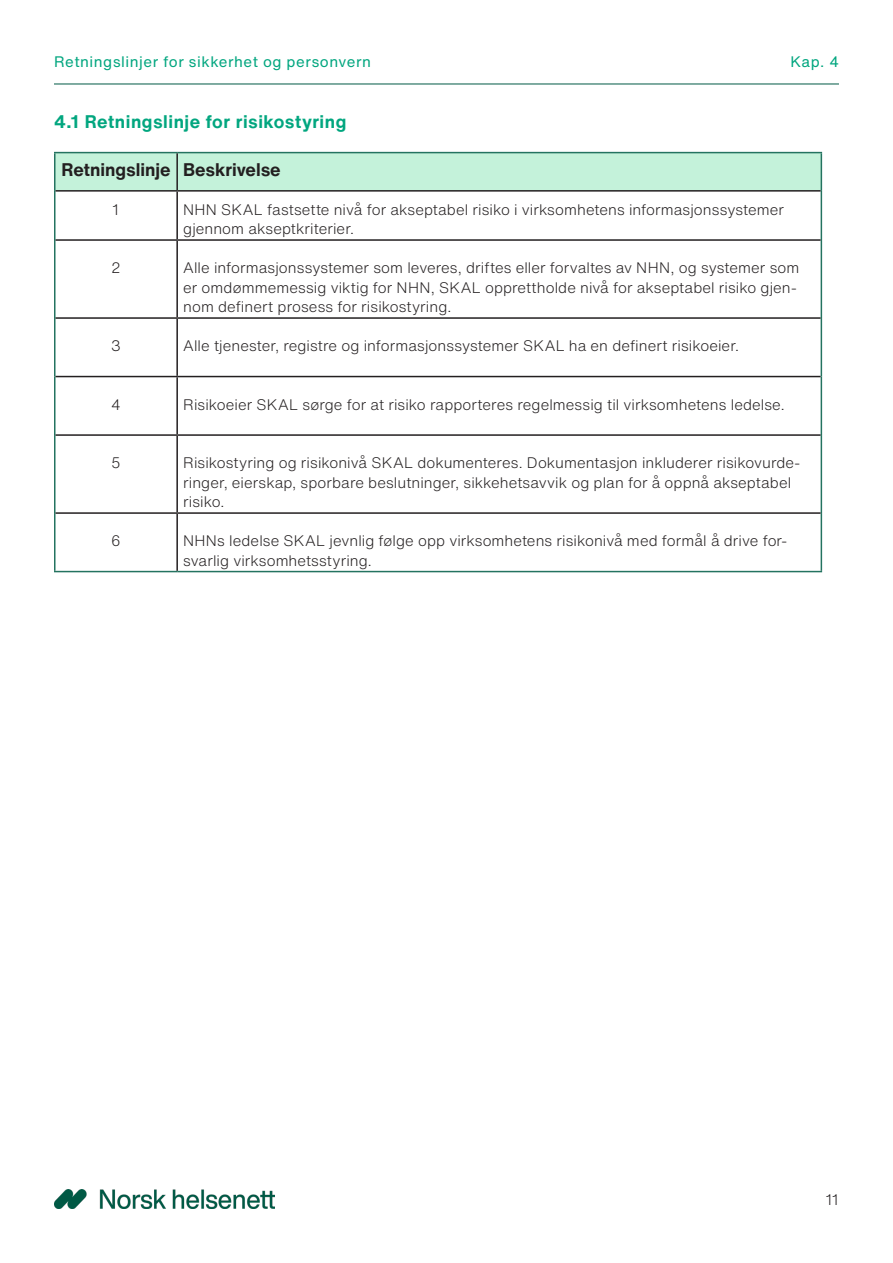
<style>
.page{position:relative;width:893px;height:1263px;background:#fff}
.page>*{position:absolute;margin:0;border:0;box-sizing:border-box;transform-origin:0 0}
.t1{font:700 18px "Helvetica Now Text";letter-spacing:.025em;color:#02a67f}
.BT{font:700 18px "Helvetica Now Text";letter-spacing:-.005em;color:#231f20}
.BT-2{font:300 15px/19.5px "Helvetica Now Text";letter-spacing:.005em;color:#231f20}
.t2{font:15px "Helvetica Now Text";letter-spacing:.035em;color:#02a67f}
</style>
<div class="page">
<hr style="left:54px;top:84px;width:785px;height:1px;background:#015945">
<img style="left:54px;top:1189px;width:220px;height:20px">
<div style="left:56px;top:153px;width:765px;height:37px;background:#c4f2da"></div>
<hr style="left:54px;top:152px;width:123px;height:1px;background:#247360">
<hr style="left:54px;top:153px;width:2px;height:38px;background:#247360">
<hr style="left:177px;top:152px;width:645px;height:1px;background:#247360">
<hr style="left:821px;top:153px;width:1px;height:38px;background:#247360">
<hr style="left:54px;top:191px;width:2px;height:49px;background:#247360">
<hr style="left:821px;top:191px;width:1px;height:49px;background:#247360">
<hr style="left:54px;top:240px;width:2px;height:78px;background:#247360">
<hr style="left:821px;top:240px;width:1px;height:78px;background:#247360">
<hr style="left:54px;top:318px;width:2px;height:59px;background:#247360">
<hr style="left:821px;top:318px;width:1px;height:59px;background:#247360">
<hr style="left:54px;top:377px;width:2px;height:58px;background:#247360">
<hr style="left:821px;top:377px;width:1px;height:58px;background:#247360">
<hr style="left:54px;top:435px;width:2px;height:78px;background:#247360">
<hr style="left:821px;top:435px;width:1px;height:78px;background:#247360">
<hr style="left:54px;top:513px;width:2px;height:58px;background:#247360">
<hr style="left:821px;top:513px;width:1px;height:58px;background:#247360">
<hr style="left:54px;top:571px;width:123px;height:1px;background:#247360">
<hr style="left:177px;top:571px;width:645px;height:1px;background:#247360">
<hr style="left:176px;top:153px;width:2px;height:37px;background:#231f20">
<hr style="left:56px;top:190px;width:121px;height:2px;background:#231f20">
<hr style="left:177px;top:190px;width:644px;height:2px;background:#231f20">
<hr style="left:176px;top:192px;width:2px;height:47px;background:#231f20">
<hr style="left:56px;top:239px;width:121px;height:2px;background:#231f20">
<hr style="left:177px;top:239px;width:644px;height:2px;background:#231f20">
<hr style="left:176px;top:241px;width:2px;height:76px;background:#231f20">
<hr style="left:56px;top:317px;width:121px;height:2px;background:#231f20">
<hr style="left:177px;top:317px;width:644px;height:2px;background:#231f20">
<hr style="left:176px;top:319px;width:2px;height:57px;background:#231f20">
<hr style="left:56px;top:376px;width:121px;height:1px;background:#231f20">
<hr style="left:177px;top:376px;width:644px;height:1px;background:#231f20">
<hr style="left:176px;top:377px;width:2px;height:57px;background:#231f20">
<hr style="left:56px;top:434px;width:121px;height:2px;background:#231f20">
<hr style="left:177px;top:434px;width:644px;height:2px;background:#231f20">
<hr style="left:176px;top:436px;width:2px;height:76px;background:#231f20">
<hr style="left:56px;top:512px;width:121px;height:2px;background:#231f20">
<hr style="left:177px;top:512px;width:644px;height:2px;background:#231f20">
<hr style="left:176px;top:514px;width:2px;height:57px;background:#231f20">
<p class="t2" style="left:54px;top:52px;width:319px">Retningslinjer for sikkerhet og personvern</p>
<h3 class="t2" style="left:790px;top:52px;width:50px">Kap. 4</h3>
<h3 class="t1" style="left:54px;top:110px;width:294px">4.1 Retningslinje for risikostyring</h3>
<p class="BT" style="left:61px;top:157px;width:111px">Retningslinje</p>
<p class="BT" style="left:183px;top:157px;width:99px">Beskrivelse</p>
<p class="BT-2" style="left:113px;top:199px;width:8px">1</p>
<p class="BT-2" style="left:183px;top:199px;width:602px">NHN SKAL fastsette nivå for akseptabel risiko i virksomhetens informasjonssystemer gjennom akseptkriterier.</p>
<p class="BT-2" style="left:111px;top:258px;width:11px">2</p>
<p class="BT-2" style="left:183px;top:258px;width:618px">Alle informasjonssystemer som leveres, driftes eller forvaltes av NHN, og systemer som er omdømmemessig viktig for NHN, SKAL opprettholde nivå for akseptabel risiko gjen&shy;nom definert prosess for risikostyring.</p>
<p class="BT-2" style="left:111px;top:336px;width:11px">3</p>
<p class="BT-2" style="left:183px;top:336px;width:557px">Alle tjenester, registre og informasjonssystemer SKAL ha en definert risikoeier.</p>
<p class="BT-2" style="left:111px;top:394px;width:11px">4</p>
<p class="BT-2" style="left:183px;top:394px;width:603px">Risikoeier SKAL sørge for at risiko rapporteres regelmessig til virksomhetens ledelse.</p>
<p class="BT-2" style="left:111px;top:453px;width:11px">5</p>
<p class="BT-2" style="left:183px;top:453px;width:619px">Risikostyring og risikonivå SKAL dokumenteres. Dokumentasjon inkluderer risikovurde&shy;ringer, eierskap, sporbare beslutninger, sikkehetsavvik og plan for å oppnå akseptabel risiko.</p>
<p class="BT-2" style="left:111px;top:531px;width:11px">6</p>
<p class="BT-2" style="left:183px;top:531px;width:605px">NHNs ledelse SKAL jevnlig følge opp virksomhetens risikonivå med formål å drive for&shy;svarlig virksomhetsstyring.</p>
<p class="BT-2" style="left:826px;top:1189px;width:15px">11</p>
</div>
